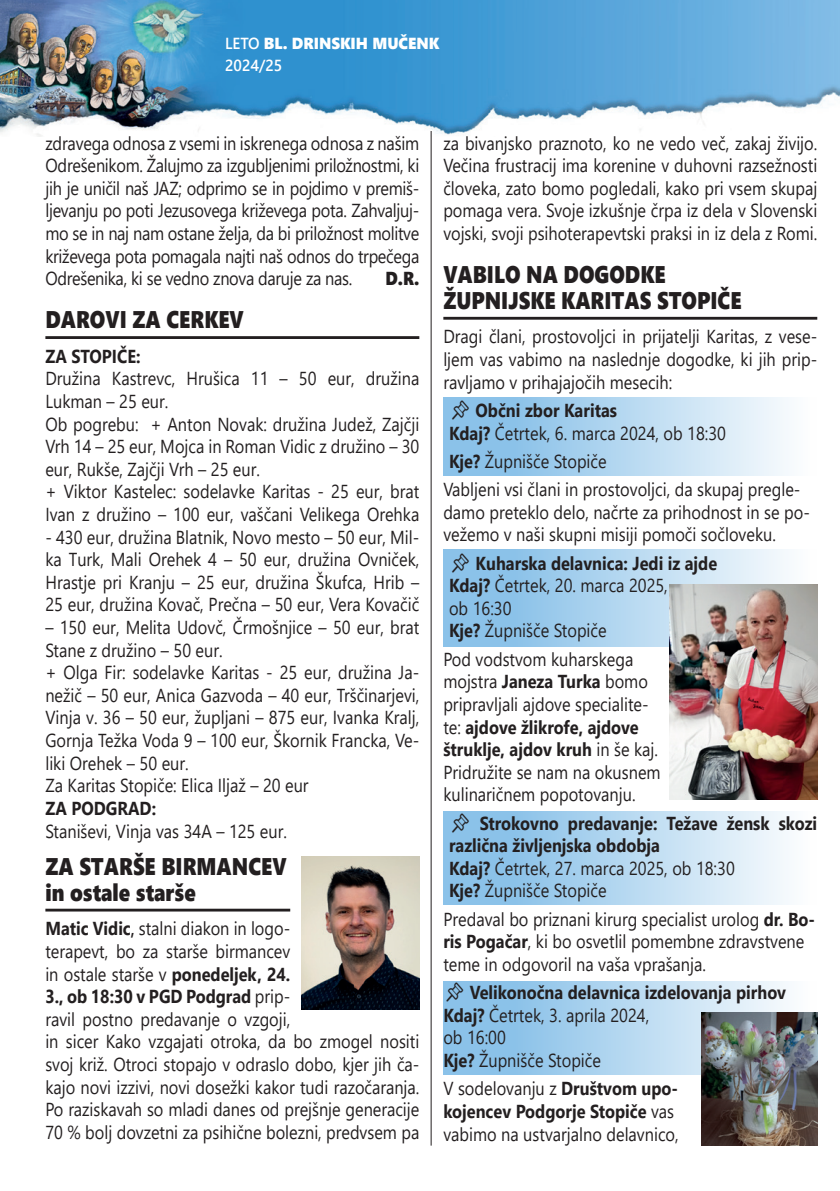
<style>
.page{position:relative;width:840px;height:1191px;background:#fff}
.page>*{position:absolute;margin:0;border:0;box-sizing:border-box;transform-origin:0 0}
.t1{font:24px/25.8px "Segoe UI Black";color:#231f20;scale:.84 1}
.t2{font:18.8px/22.6px "Segoe UI";color:#231f20;scale:.87 1}
.t3{font:700 18.8px/22.6px "Segoe UI";color:#231f20;scale:.87 1}
.t4{font:18.8px "Segoe UI Black";color:#231f20;scale:.87 1}
.t5{font:16px "Segoe UI Black";color:#fff;scale:.95 1}
.t6{font:600 16px "Segoe UI";color:#fff;scale:.95 1}
.s1{font-family:"Segoe UI";font-weight:600}
.s2{font-weight:700}
.s3{font-weight:600}
.s4{font-weight:400}
</style>
<div class="page">
<img style="left:0;top:0;width:839px;height:136px">
<div style="left:443px;top:397px;width:373px;height:79px;background:linear-gradient(to right,#79b8e5,#fbfdfe)"></div>
<svg style="left:443px;top:549px;width:345px;height:98px;background:#a9d2ee"></svg>
<div style="left:443px;top:811px;width:373px;height:93px;background:linear-gradient(to right,#79b8e5,#fbfdfe)"></div>
<div style="left:443px;top:981px;width:373px;height:93px;background:linear-gradient(to right,#79b8e5,#fbfdfe)"></div>
<hr style="left:430px;top:131px;width:1px;height:1014px;background:#231f20">
<hr style="left:45px;top:336px;width:374px;height:3px;background:#231f20">
<hr style="left:45px;top:908px;width:245px;height:3px;background:#231f20">
<hr style="left:443px;top:317px;width:373px;height:3px;background:#231f20">
<img style="left:669px;top:584px;width:147px;height:215px">
<img style="left:301px;top:856px;width:118px;height:153px">
<img style="left:701px;top:1012px;width:115px;height:133px">
<svg style="left:452px;top:400px;width:16px;height:19px"></svg>
<svg style="left:452px;top:553px;width:16px;height:19px"></svg>
<svg style="left:452px;top:813px;width:16px;height:19px"></svg>
<svg style="left:446px;top:982px;width:17px;height:19px"></svg>
<p class="t5" style="left:225px;top:31px;width:227px"><span class="s1">LETO</span> BL. DRINSKIH MUČENK</p>
<p class="t6" style="left:225px;top:50px;width:62px">2024/25</p>
<p class="t2" style="left:45px;top:130px;width:431px;text-align:justify">zdravega odnosa z vsemi in iskrenega odnosa z našim Odrešenikom. Žalujmo za izgubljenimi priložnostmi, ki jih je uničil naš JAZ; odprimo se in pojdimo v premiš&shy;ljevanju po poti Jezusovega križevega pota. Zahvaljuj&shy;mo se in naj nam ostane želja, da bi priložnost molitve križevega pota pomagala najti naš odnos do trpečega Odrešenika, ki se vedno znova daruje za nas.</p>
<p class="t4" style="left:385px;top:265px;width:40px">D.R.</p>
<p class="t1" style="left:45px;top:305px;width:238px">DAROVI ZA CERKEV</p>
<p class="t3" style="left:45px;top:343px;width:111px">ZA STOPIČE:</p>
<p class="t2" style="left:45px;top:366px;width:431px">Družina Kastrevc, Hrušica 11 – 50 eur, družina Lukman – 25 eur.<br>Ob pogrebu: + Anton Novak: družina Judež, Zajčji Vrh 14 – 25 eur, Mojca in Roman Vidic z družino – 30 eur, Rukše, Zajčji Vrh – 25 eur.<br>+ Viktor Kastelec: sodelavke Karitas - 25 eur, brat Ivan z družino – 100 eur, vaščani Velikega Orehka</p>
<p class="t2" style="left:45px;top:524px;width:431px;text-align:justify">- 430 eur, družina Blatnik, Novo mesto – 50 eur, Mil&shy;ka Turk, Mali Orehek 4 – 50 eur, družina Ovniček, Hrastje pri Kranju – 25 eur, družina Škufca, Hrib – 25 eur, družina Kovač, Prečna – 50 eur, Vera Kovačič</p>
<p class="t2" style="left:45px;top:614px;width:431px">– 150 eur, Melita Udovč, Črmošnjice – 50 eur, brat Stane z družino – 50 eur.<br>+ Olga Fir: sodelavke Karitas - 25 eur, družina Ja&shy;nežič – 50 eur, Anica Gazvoda – 40 eur, Trščinarjevi, Vinja v. 36 – 50 eur, župljani – 875 eur, Ivanka Kralj, Gornja Težka Voda 9 – 100 eur, Škornik Francka, Ve&shy;liki Orehek – 50 eur.<br>Za Karitas Stopiče: Elica Iljaž – 20 eur</p>
<p class="t3" style="left:45px;top:795px;width:129px">ZA PODGRAD:</p>
<p class="t2" style="left:45px;top:818px;width:279px">Staniševi, Vinja vas 34A – 125 eur.</p>
<p class="t1" style="left:45px;top:852px;width:288px">ZA STARŠE BIRMANCEV in ostale starše</p>
<p class="t2" style="left:45px;top:915px;width:431px"><span class="s2">Matic Vidic</span><span class="s3">,</span> stalni diakon in logo-<br>terapevt, bo za starše birmancev<br>in ostale starše v <span class="s2">ponedeljek, 24.<br>3., ob 18:30 v PGD Podgrad</span> prip-<br>ravil postno predavanje o vzgoji,<br>in sicer Kako vzgajati otroka, da bo zmogel nositi svoj križ. Otroci stopajo v odraslo dobo, kjer jih ča&shy;kajo novi izzivi, novi dosežki kakor tudi razočaranja.<br>Po raziskavah so mladi danes od prejšnje generacije 70 % bolj dovzetni za psihične bolezni, predvsem pa</p>
<p class="t2" style="left:443px;top:130px;width:431px;text-align:justify">za bivanjsko praznoto, ko ne vedo več, zakaj živijo.<br>Večina frustracij ima korenine v duhovni razsežnosti človeka, zato bomo pogledali, kako pri vsem skupaj pomaga vera. Svoje izkušnje črpa iz dela v Slovenski vojski, svoji psihoterapevtski praksi in iz dela z Romi.</p>
<p class="t1" style="left:443px;top:260px;width:356px">VABILO NA DOGODKE<br>ŽUPNIJSKE KARITAS STOPIČE</p>
<p class="t2" style="left:443px;top:324px;width:431px;text-align:justify">Dragi člani, prostovoljci in prijatelji Karitas, z vese&shy;ljem vas vabimo na naslednje dogodke, ki jih prip&shy;ravljamo v prihajajočih mesecih:</p>
<p class="t2" style="left:449px;top:397px;width:320px;text-indent:27px"><span class="s2">Občni zbor Karitas<br>Kdaj?</span> Četrtek, 6. marca 2024, ob 18:30</p>
<p class="t2" style="left:443px;top:445px;width:411px;line-height:28.2px;text-indent:6px"><span class="s2">Kje?</span> Župnišče Stopiče<br>Vabljeni vsi člani in prostovoljci, da skupaj pregle-</p>
<p class="t2" style="left:443px;top:499px;width:422px">damo preteklo delo, načrte za prihodnost in se po&shy;vežemo v naši skupni misiji pomoči sočloveku.</p>
<p class="t2" style="left:449px;top:550px;width:309px;text-indent:27px"><span class="s2">Kuharska delavnica: Jedi iz ajde<br>Kdaj?</span> Četrtek, 20. marca 2025,<br>ob 16:30<br><span class="s2">Kje?</span> Župnišče Stopiče</p>
<p class="t2" style="left:443px;top:646px;width:251px">Pod vodstvom kuharskega mojstra <span class="s2">Janeza Turka</span> bomo pripravljali ajdove specialite&shy;te: <span class="s2">ajdove žlikrofe, ajdove štruklje, ajdov kruh</span> in še kaj.<br>Pridružite se nam na okusnem kulinaričnem popotovanju.</p>
<p class="t3" style="left:449px;top:810px;width:424px;text-indent:31px">Strokovno predavanje: Težave žensk skozi različna življenjska obdobja<br>Kdaj? <span class="s4">Četrtek, 27. marca 2025, ob 18:30<br></span>Kje? <span class="s4">Župnišče Stopiče</span></p>
<p class="t2" style="left:443px;top:906px;width:428px">Predaval bo priznani kirurg specialist urolog <span class="s2">dr. Bo&shy;ris Pogačar</span>, ki bo osvetlil pomembne zdravstvene teme in odgovoril na vaša vprašanja.</p>
<p class="t3" style="left:443px;top:979px;width:395px;text-indent:27px">Velikonočna delavnica izdelovanja pirhov<br>Kdaj? <span class="s4">Četrtek, 3. aprila 2024,<br>ob 16:00<br></span>Kje? <span class="s4">Župnišče Stopiče</span></p>
<p class="t2" style="left:443px;top:1075px;width:272px">V sodelovanju z <span class="s2">Društvom upo&shy;kojencev Podgorje Stopiče</span> vas vabimo na ustvarjalno delavnico,</p>
</div>
